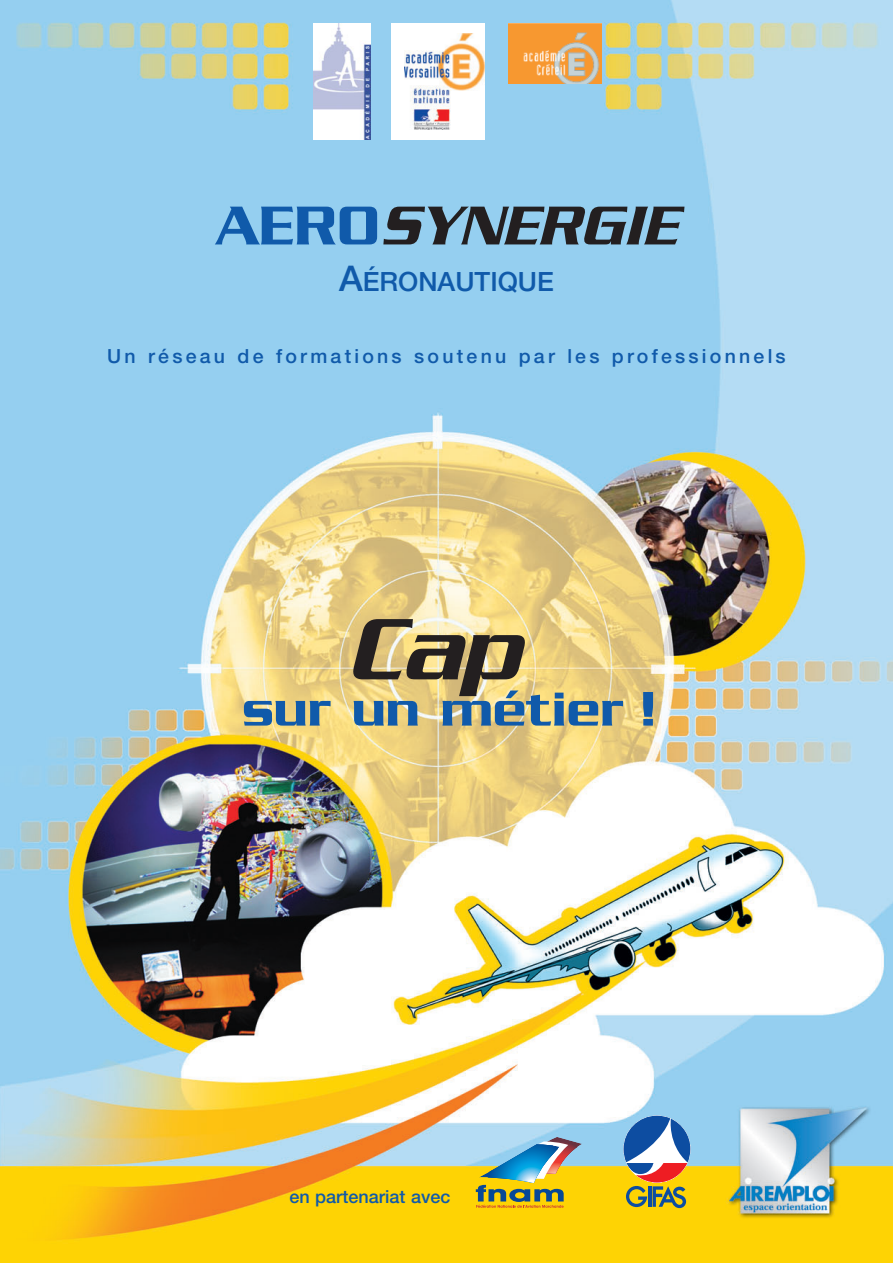
<style>
.page{position:relative;width:893px;height:1263px;background:#fff}
.page>*{position:absolute;margin:0;border:0;box-sizing:border-box;transform-origin:0 0}
.t1{font:italic 500 94.2px "Serpentine";color:#231f20}
.t2{font:italic 500 59.1px "Serpentine";color:#231f20}
.t3{font:500 52.5px "Serpentine";color:#105aaa}
.t4{font:500 26.55px "Helvetica Neue";color:#105aaa}
.t5{font:500 19.5px "Helvetica Neue";letter-spacing:.165em;color:#105aaa}
.t6{font:500 18px "Helvetica Neue";color:#105aaa}
.s1{font-style:normal;color:#105aaa}
.s2{font-size:35.4px}
</style>
<div class="page">
<img style="left:0;top:0;width:893px;height:1263px">
<img style="left:509px;top:23px;width:93px;height:61px">
<div style="left:391px;top:23px;width:94px;height:117px;background:#fff"></div>
<img style="left:404px;top:34px;width:80px;height:95px">
<img style="left:314px;top:24px;width:56px;height:116px">
<svg style="left:623px;top:1116px;width:67px;height:92px"></svg>
<svg style="left:476px;top:1137px;width:106px;height:71px"></svg>
<h2 class="t2" style="left:216px;top:207px;width:475px"><span class="s1">A E R O</span> SYNERGIE</h2>
<h3 class="t4" style="left:339px;top:272px;width:216px"><span class="s2">A</span>ÉRONAUTIQUE</h3>
<p class="t5" style="left:107px;top:349px;width:680px">Un réseau de formations soutenu par les professionnels</p>
<h1 class="t1" style="left:347px;top:619px;width:193px">Cap</h1>
<h3 class="t3" style="left:242px;top:692px;width:415px">sur un métier !</h3>
<p class="t6" style="left:289px;top:1190px;width:163px">en partenariat avec</p>
</div>
